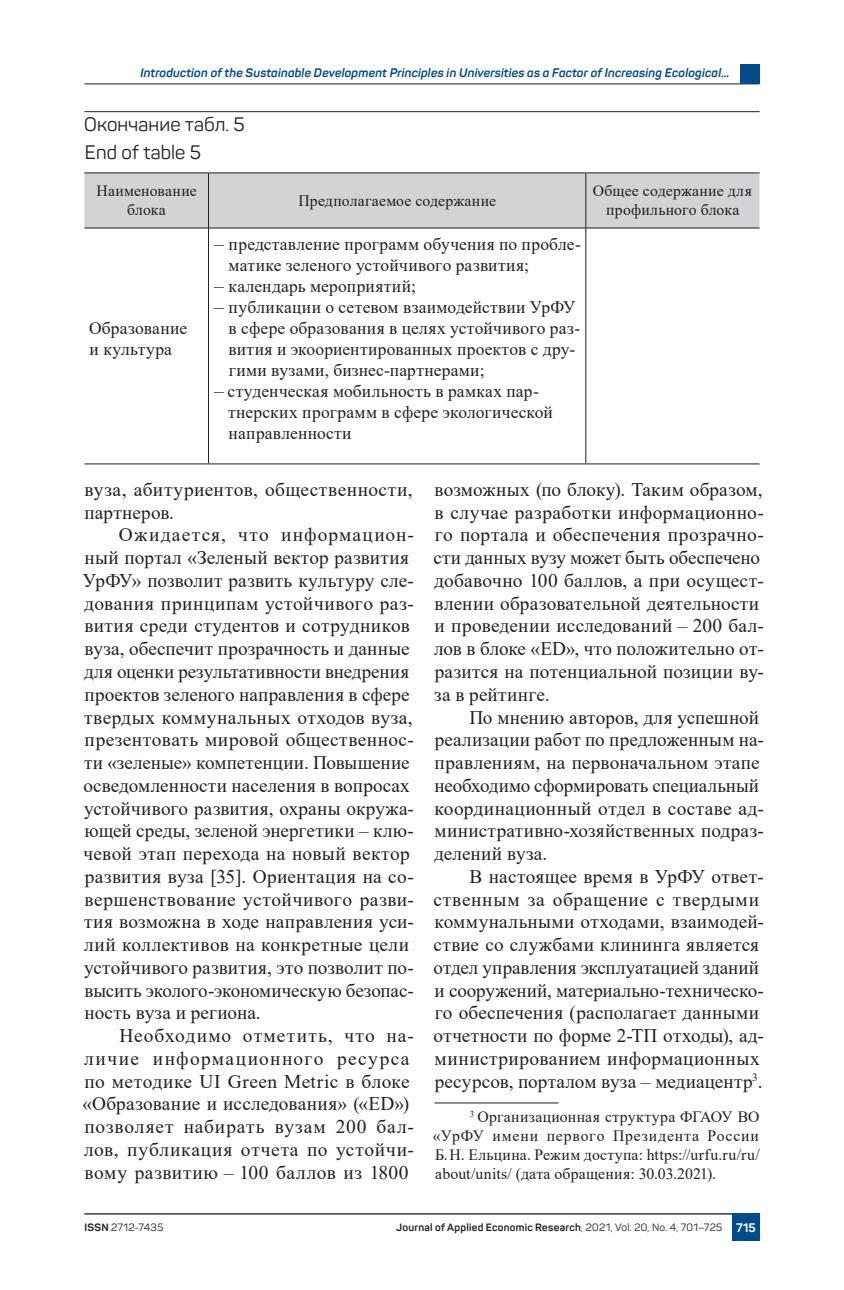
<style>
.page{position:relative;width:844px;height:1290px;background:#fff}
.page>*{position:absolute;margin:0;border:0;box-sizing:border-box;transform-origin:0 0}
.t1{font:19.25px/22.8px "Times New Roman";letter-spacing:.01em;color:#231f20}
.t2{font:19.25px/22.8px "Times New Roman";letter-spacing:.04em;color:#231f20}
.t3{font:19.25px/27.7px "Panton";letter-spacing:.005em;color:#231f20}
.t4{font:17.5px/21px "Times New Roman";letter-spacing:.01em;color:#231f20}
.t5{font:15.75px/18.9px "Times New Roman";letter-spacing:.01em;color:#231f20;text-align:center}
.t6{font:italic 700 12.25px "Panton";letter-spacing:.015em;color:#004b88}
.t7{font:700 12.25px "Panton";color:#fff}
.t8{font:700 10.5px "Panton";letter-spacing:.025em;color:#231f20}
.t9{font:10.5px "Panton";letter-spacing:.035em;color:#231f20}
.s1{font-size:19.25px}
.s2{font-weight:700}
.s3{font-weight:400}
</style>
<div class="page">
<div style="left:84px;top:173px;width:675px;height:55px;background:#d1d3d4"></div>
<hr style="left:84px;top:172px;width:124px;height:1px;background:#231f20">
<hr style="left:208px;top:172px;width:377px;height:1px;background:#231f20">
<hr style="left:585px;top:172px;width:174px;height:1px;background:#231f20">
<hr style="left:84px;top:463px;width:124px;height:1px;background:#231f20">
<hr style="left:208px;top:463px;width:377px;height:1px;background:#231f20">
<hr style="left:585px;top:463px;width:174px;height:1px;background:#231f20">
<hr style="left:208px;top:173px;width:1px;height:55px;background:#231f20">
<hr style="left:585px;top:173px;width:1px;height:55px;background:#231f20">
<hr style="left:208px;top:228px;width:1px;height:235px;background:#231f20">
<hr style="left:585px;top:228px;width:1px;height:235px;background:#231f20">
<hr style="left:84px;top:228px;width:124px;height:1px;background:#231f20">
<hr style="left:208px;top:228px;width:377px;height:1px;background:#231f20">
<hr style="left:585px;top:228px;width:174px;height:1px;background:#231f20">
<hr style="left:84px;top:111px;width:675px;height:1px;background:#231f20">
<hr style="left:84px;top:83px;width:675px;height:1px;background:#231f20">
<hr style="left:84px;top:1213px;width:675px;height:1px;background:#231f20">
<div style="left:739px;top:64px;width:20px;height:20px;background:#004b88"></div>
<div style="left:732px;top:1213px;width:27px;height:28px;background:#004b88"></div>
<hr style="left:434px;top:1102px;width:124px;height:1px;background:#231f20">
<p class="t6" style="left:140px;top:65px;width:590px">Introduction of the Sustainable Development Principles in Universities as a Factor of Increasing Ecological...</p>
<p class="t3" style="left:84px;top:110px;width:162px">Окончание табл. 5<br>End of table 5</p>
<p class="t5" style="left:96px;top:181px;width:102px">Наименование блока</p>
<p class="t5" style="left:298px;top:191px;width:199px">Предполагаемое содержание</p>
<p class="t5" style="left:592px;top:181px;width:160px">Общее содержание для профильного блока</p>
<p class="t4" style="left:89px;top:317px;width:100px">Образование и культура</p>
<p class="t4" style="left:228px;top:233px;width:354px;text-indent:-15px"><span class="s1">–</span> представление программ обучения по пробле&shy;матике зеленого устойчивого развития;</p>
<p class="t4" style="left:214px;top:275px;width:203px"><span class="s1">–</span> календарь мероприятий;</p>
<p class="t4" style="left:228px;top:296px;width:353px;text-indent:-15px"><span class="s1">–</span> публикации о сетевом взаимодействии УрФУ в сфере образования в целях устойчивого раз&shy;вития и экоориентированных проектов с дру&shy;гими вузами, бизнес-партнерами;</p>
<p class="t4" style="left:228px;top:380px;width:326px;text-indent:-14px"><span class="s1">–</span> студенческая мобильность в рамках пар&shy;тнерских программ в сфере экологической направленности</p>
<p class="t1" style="left:85px;top:477px;width:329px">вуза, абитуриентов, общественности, партнеров.</p>
<p class="t1" style="left:83px;top:523px;width:332px;text-indent:36px">Ожидается, что информацион&shy;ный портал «Зеленый вектор развития УрФУ» позволит развить культуру сле&shy;дования принципам устойчивого раз&shy;вития среди студентов и сотрудников вуза, обеспечит прозрачность и данные для оценки результативности внедрения проектов зеленого направления в сфере твердых коммунальных отходов вуза, презентовать мировой общественнос&shy;ти «зеленые» компетенции. Повышение осведомленности населения в вопросах устойчивого развития, охраны окружа&shy;ющей среды, зеленой энергетики – клю&shy;чевой этап перехода на новый вектор развития вуза [35]. Ориентация на со&shy;вершенствование устойчивого разви&shy;тия возможна в ходе направления уси&shy;лий коллективов на конкретные цели устойчивого развития, это позволит по&shy;высить эколого-экономическую безопас&shy;ность вуза и региона.</p>
<p class="t2" style="left:82px;top:1023px;width:333px;text-indent:37px">Необходимо отметить, что на&shy;личие информационного ресурса по методике UI Green Metric в блоке «Образование и исследования» («ED») позволяет набирать вузам 200 бал&shy;лов, публикация отчета по устойчи&shy;вому развитию – 100 баллов из 1800</p>
<p class="t1" style="left:433px;top:477px;width:332px">возможных (по блоку). Таким образом, в случае разработки информационно&shy;го портала и обеспечения прозрачно&shy;сти данных вузу может быть обеспечено добавочно 100 баллов, а при осущест&shy;влении образовательной деятельности и проведении исследований – 200 бал&shy;лов в блоке «ED», что положительно от&shy;разится на потенциальной позиции ву&shy;за в рейтинге.</p>
<p class="t1" style="left:434px;top:705px;width:331px;text-indent:35px">По мнению авторов, для успешной реализации работ по предложенным на&shy;правлениям, на первоначальном этапе необходимо сформировать специальный координационный отдел в составе ад&shy;министративно-хозяйственных подраз&shy;делений вуза.</p>
<p class="t1" style="left:433px;top:864px;width:332px;text-indent:36px">В настоящее время в УрФУ ответ&shy;ственным за обращение с твердыми коммунальными отходами, взаимодей&shy;ствие со службами клининга является отдел управления эксплуатацией зданий и сооружений, материально-техническо&shy;го обеспечения (располагает данными отчетности по форме 2-ТП отходы), ад&shy;министрированием информационных ресурсов, порталом вуза – медиацентр<sup>3</sup>.</p>
<p class="t5" style="left:433px;top:1106px;width:328px;text-align:justify;text-indent:37px"><sup>3</sup> Организационная структура ФГАОУ ВО «УрФУ имени первого Президента России Б.Н. Ельцина. Режим доступа: https://urfu.ru/ru/ about/units/ (дата обращения: 30.03.2021).</p>
<p class="t9" style="left:84px;top:1221px;width:81px"><span class="s2">ISSN</span> 2712-7435</p>
<p class="t8" style="left:396px;top:1221px;width:327px">Journal of Applied Economic Research<span class="s3">, 2021, Vol. 20, No. 4, 701–725</span></p>
<p class="t7" style="left:736px;top:1220px;width:21px">715</p>
</div>
